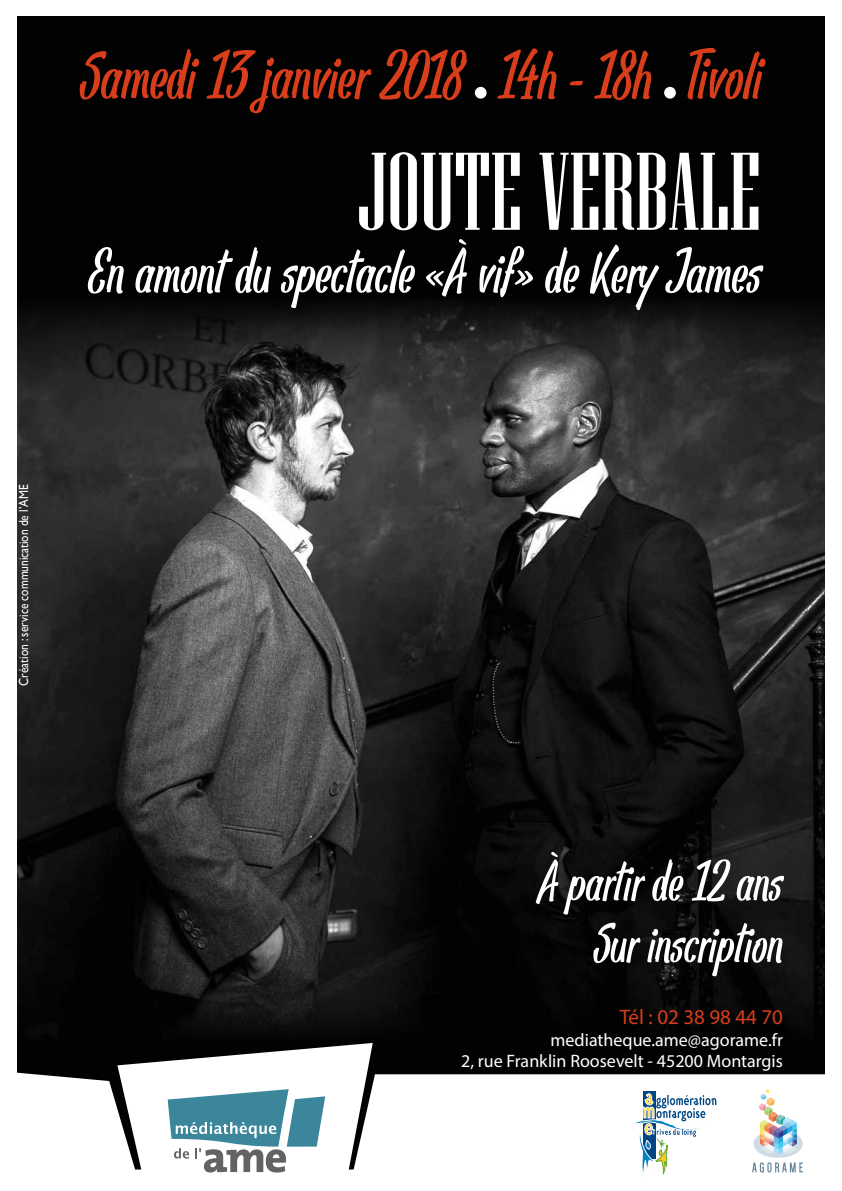
<style>
.page{position:relative;width:842px;height:1191px;background:#020202}
.page>*{position:absolute;margin:0;border:0;box-sizing:border-box;transform-origin:0 0}
.t1{font:110px "Niagara Solid";color:#fff}
.t2{font:72px "Pan Pizza";color:#d83d1c}
.t3{font:66px "Pan Pizza";color:#fff}
.t4{font:60px "Pan Pizza";color:#fff}
.t5{font:21px "Myriad Pro";color:#d83d1c}
.t6{font:18px/21.6px "Myriad Pro";color:#fff;text-align:right}
.t7{font:13.2px "Gill Sans";color:#fff;scale:.87 1}
</style>
<div class="page">
<img style="left:17px;top:296px;width:809px;height:747px">
<svg style="left:17px;top:1043px;width:809px;height:148px;fill:#fff"></svg>
<div style="left:475px;top:87px;width:12px;height:12px;background:#fff;border-radius:50%"></div>
<div style="left:664px;top:87px;width:12px;height:12px;background:#fff;border-radius:50%"></div>
<svg style="left:633px;top:1091px;width:83px;height:85px;background:#d2dfe4"></svg>
<div style="left:753px;top:1129px;width:50px;height:28px;background:#cedbe3;border-radius:50%"></div>
<svg style="left:758px;top:1089px;width:40px;height:66px;background:#d1d8d9"></svg>
<svg style="left:752px;top:1162px;width:51px;height:10px"></svg>
<svg style="left:168px;top:1089px;width:157px;height:83px;background:#8eb3be"></svg>
<div style="left:826px;top:0;width:16px;height:1191px;background:#fff"></div>
<div style="left:0;top:0;width:17px;height:1191px;background:#fff"></div>
<div style="left:0;top:0;width:842px;height:16px;background:#fff"></div>
<h2 class="t2" style="left:80px;top:38px;width:683px">Samedi 13 janvier 2018 14h - 18h Tivoli</h2>
<h1 class="t1" style="left:357px;top:133px;width:406px">JOUTE VERBALE</h1>
<h3 class="t3" style="left:88px;top:237px;width:675px">En amont du spectacle «À vif» de Kery James</h3>
<p class="t7" style="left:16px;top:685px;width:233px;rotate:-90deg">Création : service communication de l’AME</p>
<h3 class="t4" style="left:538px;top:850px;width:245px">À partir de 12 ans</h3>
<h3 class="t4" style="left:594px;top:911px;width:191px">Sur inscription</h3>
<p class="t5" style="left:620px;top:1004px;width:165px">Tél : 02 38 98 44 70</p>
<p class="t6" style="left:461px;top:1028px;width:323px">mediatheque.ame@agorame.fr<br>2, rue Franklin Roosevelt - 45200 Montargis</p>
</div>
